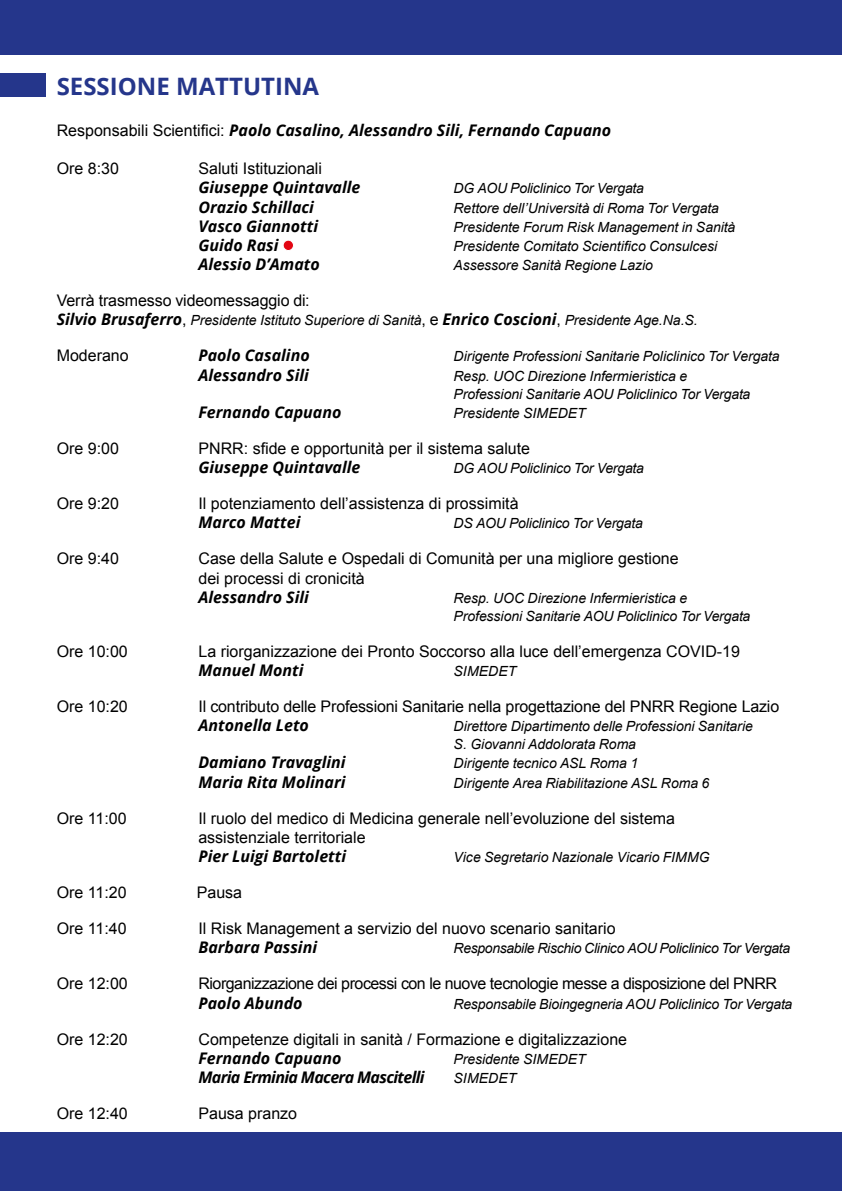
<style>
.page{position:relative;width:842px;height:1191px;background:#fff}
.page>*{position:absolute;margin:0;border:0;box-sizing:border-box;transform-origin:0 0}
.t1{font:700 24px "Open Sans";color:#25368b}
.t2{font:16px/19.2px "Arial";color:#000}
.t3{font:italic 700 16px "Open Sans";color:#000}
.t4{font:16px "Arial";letter-spacing:-.03em;color:#000}
.t5{font:italic 700 16px "Open Sans";letter-spacing:-.04em;color:#000}
.t6{font:italic 14px/18px "Arial";letter-spacing:-.005em;color:#000}
.s1{font-family:"Arial";font-weight:400;font-style:normal}
.s2{font-family:"Open Sans";font-weight:700;font-size:16px}
.s3{font-style:normal;font-size:16px}
</style>
<div class="page">
<div style="left:0;top:1132px;width:842px;height:59px;background:#25368b"></div>
<div style="left:0;top:0;width:842px;height:55px;background:#25368b"></div>
<div style="left:283px;top:240px;width:10px;height:10px;background:#e30613;border-radius:50%"></div>
<div style="left:283px;top:240px;width:11px;height:11px;border:1px solid #fff;border-radius:50%"></div>
<div style="left:0;top:74px;width:45px;height:23px;background:#25368b"></div>
<h1 class="t1" style="left:57px;top:69px;width:264px">SESSIONE MATTUTINA</h1>
<p class="t3" style="left:57px;top:119px;width:556px"><span class="s1">Responsabili Scientifici:</span> Paolo Casalino, Alessandro Sili, Fernando Capuano</p>
<p class="t2" style="left:57px;top:159px;width:64px">Ore 8:30</p>
<p class="t2" style="left:198px;top:159px;width:125px">Saluti Istituzionali</p>
<p class="t3" style="left:198px;top:176px;width:163px">Giuseppe Quintavalle</p>
<p class="t6" style="left:454px;top:180px;width:192px">DG AOU Policlinico Tor Vergata</p>
<p class="t3" style="left:198px;top:195px;width:117px">Orazio Schillaci</p>
<p class="t6" style="left:454px;top:199px;width:267px">Rettore dell’Università di Roma Tor Vergata</p>
<p class="t3" style="left:198px;top:215px;width:121px">Vasco Giannotti</p>
<p class="t6" style="left:454px;top:218px;width:283px">Presidente Forum Risk Management in Sanità</p>
<p class="t3" style="left:198px;top:234px;width:82px">Guido Rasi</p>
<p class="t6" style="left:454px;top:237px;width:265px">Presidente Comitato Scientifico Consulcesi</p>
<p class="t3" style="left:198px;top:253px;width:123px">Alessio D’Amato</p>
<p class="t6" style="left:454px;top:256px;width:201px">Assessore Sanità Regione Lazio</p>
<p class="t2" style="left:57px;top:291px;width:254px">Verrà trasmesso videomessaggio di:</p>
<p class="t6" style="left:57px;top:312px;width:643px"><span class="s2">Silvio Brusaferro</span><span class="s3">,</span> Presidente Istituto Superiore di Sanità<span class="s3">, e</span> <span class="s2">Enrico Coscioni</span><span class="s3">,</span> Presidente Age.Na.S.</p>
<p class="t2" style="left:57px;top:346px;width:74px">Moderano</p>
<p class="t3" style="left:198px;top:344px;width:113px">Paolo Casalino</p>
<p class="t6" style="left:454px;top:348px;width:328px">Dirigente Professioni Sanitarie Policlinico Tor Vergata</p>
<p class="t3" style="left:198px;top:363px;width:112px">Alessandro Sili</p>
<p class="t6" style="left:454px;top:367px;width:298px">Resp. UOC Direzione Infermieristica e<br>Professioni Sanitarie AOU Policlinico Tor Vergata</p>
<p class="t3" style="left:198px;top:401px;width:145px">Fernando Capuano</p>
<p class="t6" style="left:454px;top:404px;width:134px">Presidente SIMEDET</p>
<p class="t2" style="left:57px;top:439px;width:64px">Ore 9:00</p>
<p class="t2" style="left:198px;top:439px;width:333px">PNRR: sfide e opportunità per il sistema salute</p>
<p class="t3" style="left:198px;top:456px;width:163px">Giuseppe Quintavalle</p>
<p class="t6" style="left:454px;top:459px;width:192px">DG AOU Policlinico Tor Vergata</p>
<p class="t2" style="left:57px;top:494px;width:64px">Ore 9:20</p>
<p class="t2" style="left:198px;top:494px;width:322px">Il potenziamento dell’assistenza di prossimità</p>
<p class="t3" style="left:198px;top:511px;width:103px">Marco Mattei</p>
<p class="t6" style="left:454px;top:514px;width:191px">DS AOU Policlinico Tor Vergata</p>
<p class="t2" style="left:57px;top:549px;width:64px">Ore 9:40</p>
<p class="t2" style="left:198px;top:549px;width:482px">Case della Salute e Ospedali di Comunità per una migliore gestione dei processi di cronicità</p>
<p class="t3" style="left:198px;top:585px;width:112px">Alessandro Sili</p>
<p class="t6" style="left:454px;top:589px;width:298px">Resp. UOC Direzione Infermieristica e<br>Professioni Sanitarie AOU Policlinico Tor Vergata</p>
<p class="t2" style="left:57px;top:641px;width:73px">Ore 10:00</p>
<p class="t2" style="left:198px;top:641px;width:543px">La riorganizzazione dei Pronto Soccorso alla luce dell’emergenza COVID-19</p>
<p class="t3" style="left:198px;top:659px;width:107px">Manuel Monti</p>
<p class="t6" style="left:454px;top:662px;width:64px">SIMEDET</p>
<p class="t2" style="left:57px;top:697px;width:73px">Ore 10:20</p>
<p class="t2" style="left:198px;top:697px;width:582px">Il contributo delle Professioni Sanitarie nella progettazione del PNRR Regione Lazio</p>
<p class="t3" style="left:198px;top:714px;width:112px">Antonella Leto</p>
<p class="t6" style="left:454px;top:717px;width:301px">Direttore Dipartimento delle Professioni Sanitarie<br>S. Giovanni Addolorata Roma</p>
<p class="t3" style="left:198px;top:751px;width:149px">Damiano Travaglini</p>
<p class="t6" style="left:454px;top:754px;width:186px">Dirigente tecnico ASL Roma 1</p>
<p class="t3" style="left:198px;top:770px;width:149px">Maria Rita Molinari</p>
<p class="t6" style="left:454px;top:774px;width:257px">Dirigente Area Riabilitazione ASL Roma 6</p>
<p class="t2" style="left:57px;top:808px;width:71px">Ore 11:00</p>
<p class="t2" style="left:198px;top:808px;width:478px">Il ruolo del medico di Medicina generale nell’evoluzione del sistema assistenziale territoriale</p>
<p class="t3" style="left:198px;top:845px;width:149px">Pier Luigi Bartoletti</p>
<p class="t6" style="left:454px;top:848px;width:258px">Vice Segretario Nazionale Vicario FIMMG</p>
<p class="t2" style="left:57px;top:883px;width:71px">Ore 11:20</p>
<p class="t2" style="left:197px;top:883px;width:47px">Pausa</p>
<p class="t2" style="left:57px;top:919px;width:71px">Ore 11:40</p>
<p class="t2" style="left:198px;top:919px;width:419px">Il Risk Management a servizio del nuovo scenario sanitario</p>
<p class="t3" style="left:198px;top:936px;width:120px">Barbara Passini</p>
<p class="t6" style="left:454px;top:939px;width:338px">Responsabile Rischio Clinico AOU Policlinico Tor Vergata</p>
<p class="t2" style="left:57px;top:974px;width:73px">Ore 12:00</p>
<p class="t4" style="left:198px;top:973px;width:580px">Riorganizzazione dei processi con le nuove tecnologie messe a disposizione del PNRR</p>
<p class="t3" style="left:198px;top:991px;width:106px">Paolo Abundo</p>
<p class="t6" style="left:454px;top:994px;width:340px">Responsabile Bioingegneria AOU Policlinico Tor Vergata</p>
<p class="t2" style="left:57px;top:1029px;width:73px">Ore 12:20</p>
<p class="t2" style="left:198px;top:1029px;width:430px">Competenze digitali in sanità / Formazione e digitalizzazione</p>
<p class="t3" style="left:198px;top:1046px;width:145px">Fernando Capuano</p>
<p class="t6" style="left:454px;top:1050px;width:134px">Presidente SIMEDET</p>
<p class="t5" style="left:198px;top:1065px;width:228px">Maria Erminia Macera Mascitelli</p>
<p class="t6" style="left:454px;top:1069px;width:64px">SIMEDET</p>
<p class="t2" style="left:57px;top:1103px;width:73px">Ore 12:40</p>
<p class="t2" style="left:198px;top:1103px;width:100px">Pausa pranzo</p>
</div>
